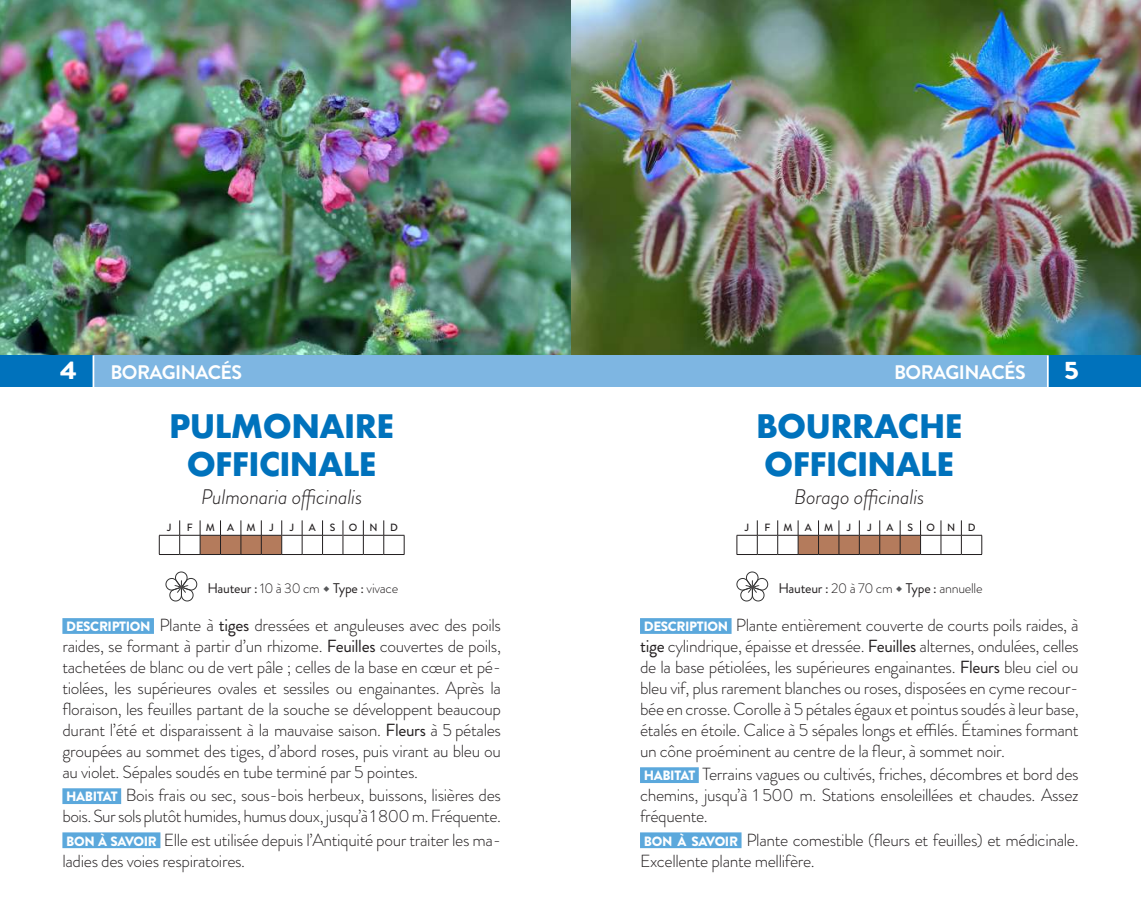
<style>
.page{position:relative;width:1141px;height:918px;background:#fff}
.page>*{position:absolute;margin:0;border:0;box-sizing:border-box;transform-origin:0 0}
.t1{font:700 31.5px/37.8px "Futura";letter-spacing:-.02em;color:#0072bc;text-align:center}
.t2{font:900 25.2px "Brandon Grotesque";color:#fff;scale:1.11 1}
.t3{font:italic 300 21px "Brandon Grotesque";letter-spacing:-.01em;color:#231f20}
.t4{font:700 19.6px "Brandon Grotesque";letter-spacing:-.03em;color:#fff}
.t5{font:300 17.5px/21px "Brandon Grotesque";letter-spacing:-.02em;color:#231f20;text-align:justify}
.t6{font:300 14px "Brandon Grotesque";letter-spacing:-.02em;color:#231f20}
.t7{font:14px "Brandon Grotesque";letter-spacing:-.02em;color:#231f20}
.t8{font:500 10.5px "Brandon Grotesque";letter-spacing:1.18em;color:#231f20}
.s1{font-weight:300}
.s2{font-weight:900;font-size:13.47px;color:#fff}
.s3{font-weight:400}
</style>
<div class="page">
<div style="left:62px;top:618px;width:92px;height:16px;background:#5ba8dc"></div>
<div style="left:62px;top:788px;width:59px;height:16px;background:#5ba8dc"></div>
<div style="left:62px;top:832px;width:98px;height:16px;background:#5ba8dc"></div>
<svg style="left:159px;top:520px;width:246px;height:35px"></svg>
<svg style="left:166px;top:571px;width:31px;height:31px"></svg>
<img style="left:570px;top:0;width:571px;height:355px">
<div style="left:640px;top:618px;width:92px;height:16px;background:#5ba8dc"></div>
<div style="left:640px;top:767px;width:59px;height:16px;background:#5ba8dc"></div>
<div style="left:640px;top:832px;width:102px;height:16px;background:#5ba8dc"></div>
<svg style="left:737px;top:520px;width:245px;height:35px"></svg>
<svg style="left:736px;top:571px;width:32px;height:31px"></svg>
<div style="left:570px;top:355px;width:571px;height:32px;background:#7eb6e2"></div>
<div style="left:1048px;top:355px;width:93px;height:32px;background:#0072bc"></div>
<hr style="left:1047px;top:355px;width:2px;height:32px;background:#fff">
<img style="left:0;top:0;width:570px;height:355px">
<div style="left:0;top:355px;width:570px;height:32px;background:#7eb6e2"></div>
<div style="left:0;top:355px;width:93px;height:32px;background:#0072bc"></div>
<hr style="left:93px;top:355px;width:1px;height:32px;background:#fff">
<h2 class="t2" style="left:60px;top:352px;width:17px">4</h2>
<p class="t4" style="left:110px;top:359px;width:133px">BORAGINACÉS</p>
<p class="t4" style="left:894px;top:359px;width:133px">BORAGINACÉS</p>
<h2 class="t2" style="left:1064px;top:352px;width:15px">5</h2>
<h1 class="t1" style="left:169px;top:407px;width:227px">PULMONAIRE<br>OFFICINALE</h1>
<p class="t3" style="left:201px;top:483px;width:163px">Pulmonaria officinalis</p>
<p class="t8" style="left:167px;top:520px;width:6px">J</p>
<p class="t8" style="left:187px;top:520px;width:70px">FMAM</p>
<p class="t8" style="left:269px;top:520px;width:6px">J</p>
<p class="t8" style="left:290px;top:520px;width:6px">J</p>
<p class="t8" style="left:309px;top:520px;width:8px">A</p>
<p class="t8" style="left:330px;top:520px;width:7px">S</p>
<p class="t8" style="left:349px;top:520px;width:50px">OND</p>
<p class="t7" style="left:207px;top:579px;width:192px">Hauteur : <span class="s1">10 à 30 cm</span> Type : <span class="s1">vivace</span></p>
<p class="t5" style="left:62px;top:615px;width:440px"><span class="s2">DESCRIPTION</span> Plante à <span class="s3">tiges</span> dressées et anguleuses avec des poils raides, se formant à partir d’un rhizome. <span class="s3">Feuilles</span> couvertes de poils, tachetées de blanc ou de vert pâle ; celles de la base en cœur et pé&shy;tiolées, les supérieures ovales et sessiles ou engainantes. Après la floraison, les feuilles partant de la souche se développent beaucoup durant l’été et disparaissent à la mauvaise saison. <span class="s3">Fleurs</span> à 5 pétales groupées au sommet des tiges, d’abord roses, puis virant au bleu ou au violet. Sépales soudés en tube terminé par 5 pointes.</p>
<p class="t5" style="left:62px;top:785px;width:440px"><span class="s2">HABITAT</span> Bois frais ou sec, sous-bois herbeux, buissons, lisières des bois. Sur sols plutôt humides, humus doux, jusqu’à 1 800 m. Fréquente.</p>
<p class="t5" style="left:62px;top:829px;width:440px"><span class="s2">BON À SAVOIR</span> Elle est utilisée depuis l’Antiquité pour traiter les ma&shy;ladies des voies respiratoires.</p>
<h1 class="t1" style="left:756px;top:407px;width:208px;text-align:left">BOURRACHE<br>OFFICINALE</h1>
<p class="t3" style="left:794px;top:483px;width:132px">Borago officinalis</p>
<p class="t8" style="left:745px;top:520px;width:6px">J</p>
<p class="t8" style="left:765px;top:520px;width:70px">FMAM</p>
<p class="t8" style="left:847px;top:520px;width:6px">J</p>
<p class="t8" style="left:867px;top:520px;width:6px">J</p>
<p class="t8" style="left:886px;top:520px;width:8px">A</p>
<p class="t8" style="left:908px;top:520px;width:7px">S</p>
<p class="t8" style="left:926px;top:520px;width:50px">OND</p>
<p class="t6" style="left:778px;top:579px;width:206px"><span class="s3">Hauteur :</span> 20 à 70 cm <span class="s3">Type :</span> annuelle</p>
<p class="t5" style="left:640px;top:615px;width:440px"><span class="s2">DESCRIPTION</span> Plante entièrement couverte de courts poils raides, à <span class="s3">tige</span> cylindrique, épaisse et dressée. <span class="s3">Feuilles</span> alternes, ondulées, celles de la base pétiolées, les supérieures engainantes. <span class="s3">Fleurs</span> bleu ciel ou bleu vif, plus rarement blanches ou roses, disposées en cyme recour&shy;bée en crosse. Corolle à 5 pétales égaux et pointus soudés à leur base, étalés en étoile. Calice à 5 sépales longs et effilés. Étamines formant un cône proéminent au centre de la fleur, à sommet noir.</p>
<p class="t5" style="left:640px;top:764px;width:440px"><span class="s2">HABITAT</span> Terrains vagues ou cultivés, friches, décombres et bord des chemins, jusqu’à 1 500 m. Stations ensoleillées et chaudes. Assez fréquente.</p>
<p class="t5" style="left:640px;top:829px;width:440px"><span class="s2">BON À SAVOIR</span> Plante comestible (fleurs et feuilles) et médicinale.<br>Excellente plante mellifère.</p>
</div>
